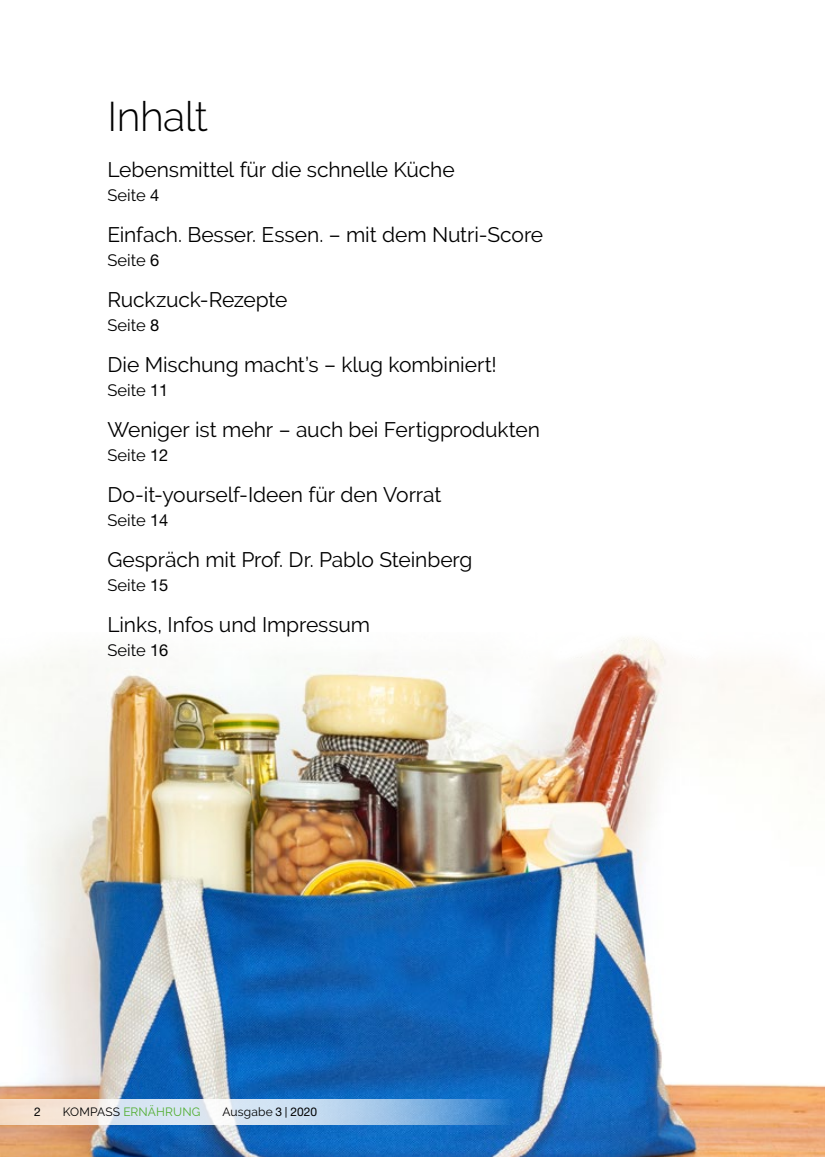
<style>
.page{position:relative;width:825px;height:1157px;background:#fff}
.page>*{position:absolute;margin:0;border:0;box-sizing:border-box;transform-origin:0 0}
.H1_IHV{font:300 41.25px "Raleway";letter-spacing:-.01em;color:#000}
.t1{font:21px "Raleway";letter-spacing:-.005em;color:#000}
.t2{font:16.5px "Raleway";color:#000}
.t3{font:12px "Raleway";letter-spacing:.015em;color:#51ae30}
.t4{font:12px "Raleway";letter-spacing:.015em;color:#000}
.t5{font:12px "Helvetica Neue LT Std";color:#000}
.s1{font-family:"Helvetica Neue LT Std"}
.s2{color:#000}
.s3{font-family:"Bundes Sans"}
</style>
<div class="page">
<img style="left:0;top:637px;width:825px;height:520px">
<svg style="left:0;top:1099px;width:512px;height:26px;background:#bcd1e5"></svg>
<h1 class="H1_IHV" style="left:107px;top:93px;width:102px">Inhalt</h1>
<p class="t1" style="left:107px;top:157px;width:349px">Lebensmittel für die schnelle Küche</p>
<p class="t2" style="left:107px;top:185px;width:53px">Seite <span class="s1">4</span></p>
<p class="t1" style="left:107px;top:222px;width:437px">Einfach. Besser. Essen. – mit dem Nutri-Score</p>
<p class="t2" style="left:107px;top:250px;width:53px">Seite <span class="s1">6</span></p>
<p class="t1" style="left:107px;top:287px;width:182px">Ruckzuck-Rezepte</p>
<p class="t2" style="left:107px;top:315px;width:53px">Seite <span class="s1">8</span></p>
<p class="t1" style="left:107px;top:352px;width:391px">Die Mischung macht’s – klug kombiniert!</p>
<p class="t2" style="left:107px;top:380px;width:62px">Seite <span class="s1">11</span></p>
<p class="t1" style="left:107px;top:417px;width:434px">Weniger ist mehr – auch bei Fertigprodukten</p>
<p class="t2" style="left:107px;top:445px;width:62px">Seite <span class="s1">12</span></p>
<p class="t1" style="left:107px;top:482px;width:335px">Do-it-yourself-Ideen für den Vorrat</p>
<p class="t2" style="left:107px;top:510px;width:62px">Seite <span class="s1">14</span></p>
<p class="t1" style="left:107px;top:547px;width:367px">Gespräch mit Prof. Dr. Pablo Steinberg</p>
<p class="t2" style="left:107px;top:575px;width:62px">Seite <span class="s1">15</span></p>
<p class="t1" style="left:107px;top:612px;width:264px">Links, Infos und Impressum</p>
<p class="t2" style="left:107px;top:640px;width:62px">Seite <span class="s1">16</span></p>
<p class="t5" style="left:34px;top:1105px;width:8px">2</p>
<p class="t3" style="left:63px;top:1105px;width:139px"><span class="s2">KOMPASS</span> ERNÄHRUNG</p>
<p class="t4" style="left:222px;top:1105px;width:96px">Ausgabe <span class="s1">3</span> <span class="s3">|</span> <span class="s1">2020</span></p>
</div>
